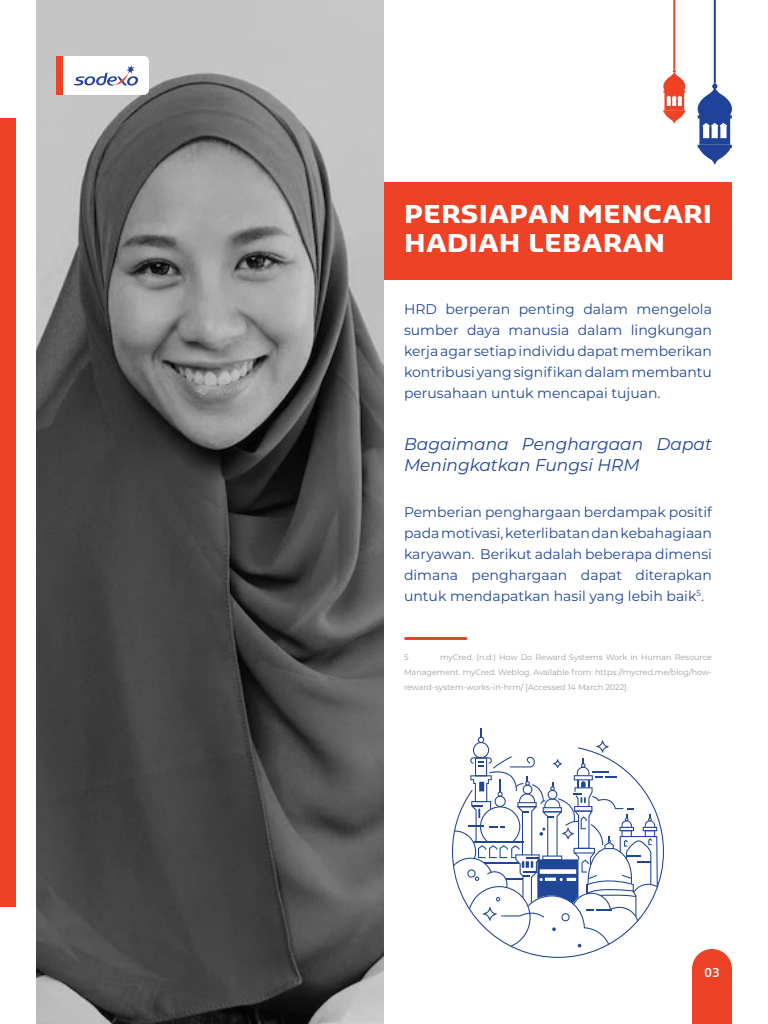
<style>
.page{position:relative;width:768px;height:1024px;background:#fff}
.page>*{position:absolute;margin:0;border:0;box-sizing:border-box;transform-origin:0 0}
.t1{font:700 24px/28.8px "Sansa Pro";color:#fff;scale:1.18 1}
.t2{font:italic 17px/21px "Montserrat";color:#204697}
.t3{font:14px/21px "Montserrat";color:#204697;text-align:justify}
.t4{font:600 12px "Sansa Pro";color:#fff}
.t5{font:8px/15px "Montserrat";color:#999ea6;text-align:justify}
</style>
<div class="page">
<div style="left:692px;top:949px;width:40px;height:75px;background:#ed4226"></div>
<div style="left:0;top:118px;width:16px;height:788px;background:#ed4226"></div>
<img style="left:36px;top:0;width:348px;height:1024px">
<div style="left:56px;top:56px;width:7px;height:39px;background:#ed4226"></div>
<svg style="left:63px;top:56px;width:86px;height:39px"></svg>
<div style="left:384px;top:182px;width:348px;height:98px;background:#ed4226"></div>
<svg style="left:697px;top:84px;width:35px;height:81px"></svg>
<hr style="left:714px;top:0;width:2px;height:84px;background:#214299">
<svg style="left:663px;top:70px;width:23px;height:54px"></svg>
<hr style="left:673px;top:0;width:2px;height:70px;background:#ed4226">
<hr style="left:406px;top:637px;width:60px;height:3px;background:#ed4226">
<svg style="left:452px;top:817px;width:212px;height:141px"></svg>
<svg style="left:453px;top:728px;width:205px;height:219px"></svg>
<h1 class="t1" style="left:404px;top:199px;width:263px">PERSIAPAN MENCARI<br>HADIAH LEBARAN</h1>
<p class="t3" style="left:404px;top:298px;width:309px">HRD berperan penting dalam mengelola sumber daya manusia dalam lingkungan kerja agar setiap individu dapat memberikan kontribusi yang signifikan dalam membantu perusahaan untuk mencapai tujuan.</p>
<p class="t2" style="left:404px;top:433px;width:309px">Bagaimana Penghargaan Dapat<br>Meningkatkan Fungsi HRM</p>
<p class="t3" style="left:404px;top:501px;width:310px">Pemberian penghargaan berdampak positif pada motivasi, keterlibatan dan kebahagiaan karyawan. Berikut adalah beberapa dimensi dimana penghargaan dapat diterapkan untuk mendapatkan hasil yang lebih baik<sup>5</sup>.</p>
<p class="t5" style="left:404px;top:650px;width:309px;text-indent:36px">myCred. (n.d.) How Do Reward Systems Work in Human Resource Management. myCred. Weblog. Available from: https://mycred.me/blog/how&shy;reward-system-works-in-hrm/ [Accessed 14 March 2022].</p>
<p class="t5" style="left:404px;top:650px;width:6px">5</p>
<p class="t4" style="left:704px;top:964px;width:16px">03</p>
</div>
